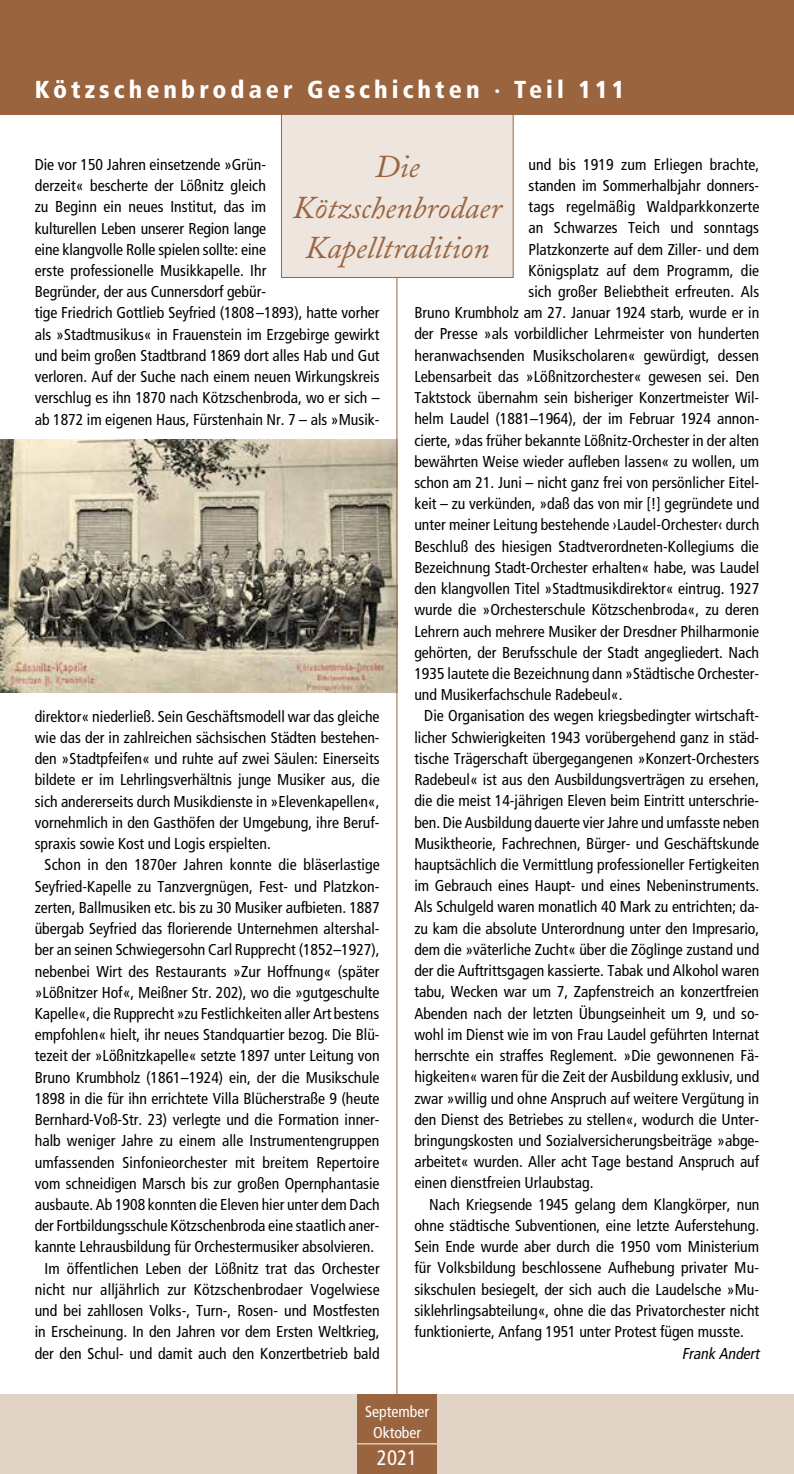
<style>
.page{position:relative;width:794px;height:1474px;background:#fff}
.page>*{position:absolute;margin:0;border:0;box-sizing:border-box;transform-origin:0 0}
.t1{font:italic 31.5px/40.2px "Adobe Caslon";color:#9a643e;text-align:center}
.t2{font:900 condensed 24.5px "Frutiger LT Std";letter-spacing:.165em;color:#fff}
.t3{font:condensed 21px "Frutiger LT Std";color:#fff}
.t4{font:condensed 15.75px/21.2px "Frutiger";color:#000}
.t5{font:condensed 15.75px/21px "Frutiger LT Std";color:#fff;text-align:center}
.t6{font:italic condensed 15.75px "Frutiger";color:#000}
</style>
<div class="page">
<div style="left:0;top:1394px;width:794px;height:79px;background:#e2d3c7"></div>
<div style="left:357px;top:1394px;width:80px;height:79px;background:#9a643e"></div>
<hr style="left:357px;top:1443px;width:80px;height:1px;background:#fff">
<img style="left:0;top:439px;width:396px;height:253px">
<hr style="left:396px;top:268px;width:1px;height:1132px;background:#9a643e">
<div style="left:281px;top:1px;width:232px;height:276px;background:#eee5de"></div>
<div style="left:0;top:0;width:794px;height:114px;background:#9a643e"></div>
<h2 class="t2" style="left:35px;top:74px;width:591px">Kötzschenbrodaer Geschichten · Teil 111</h2>
<h1 class="t1" style="left:293px;top:148px;width:210px">Die<br>Kötzschenbrodaer<br>Kapelltradition</h1>
<p class="t4" style="left:528px;top:154px;width:232px">und bis 1919 zum Erliegen brachte,</p>
<p class="t4" style="left:528px;top:175px;width:232px">standen im Sommerhalbjahr donners-</p>
<p class="t4" style="left:528px;top:196px;width:232px">tags regelmäßig Waldparkkonzerte</p>
<p class="t4" style="left:528px;top:217px;width:232px">an Schwarzes Teich und sonntags</p>
<p class="t4" style="left:528px;top:238px;width:232px">Platzkonzerte auf dem Ziller- und dem</p>
<p class="t4" style="left:528px;top:260px;width:232px">Königsplatz auf dem Programm, die</p>
<p class="t4" style="left:528px;top:281px;width:232px">sich großer Beliebtheit erfreuten. Als</p>
<p class="t4" style="left:414px;top:302px;width:346px">Bruno Krumbholz am 27. Januar 1924 starb, wurde er in</p>
<p class="t4" style="left:414px;top:323px;width:347px">der Presse »als vorbildlicher Lehrmeister von hunderten</p>
<p class="t4" style="left:414px;top:345px;width:346px">heranwachsenden Musikscholaren« gewürdigt, dessen</p>
<p class="t4" style="left:414px;top:366px;width:346px">Lebensarbeit das »Lößnitzorchester« gewesen sei. Den</p>
<p class="t4" style="left:414px;top:387px;width:346px">Taktstock übernahm sein bisheriger Konzertmeister Wil-</p>
<p class="t4" style="left:414px;top:408px;width:346px">helm Laudel (1881–1964), der im Februar 1924 annon-</p>
<p class="t4" style="left:414px;top:429px;width:346px">cierte, »das früher bekannte Lößnitz-Orchester in der alten</p>
<p class="t4" style="left:414px;top:451px;width:346px">bewährten Weise wieder aufleben lassen« zu wollen, um</p>
<p class="t4" style="left:414px;top:472px;width:346px">schon am 21. Juni – nicht ganz frei von persönlicher Eitel-</p>
<p class="t4" style="left:414px;top:493px;width:346px">keit – zu verkünden, »daß das von mir [!] gegründete und</p>
<p class="t4" style="left:414px;top:514px;width:346px">unter meiner Leitung bestehende ›Laudel-Orchester‹ durch</p>
<p class="t4" style="left:414px;top:535px;width:346px">Beschluß des hiesigen Stadtverordneten-Kollegiums die</p>
<p class="t4" style="left:414px;top:557px;width:346px">Bezeichnung Stadt-Orchester erhalten« habe, was Laudel</p>
<p class="t4" style="left:414px;top:578px;width:346px">den klangvollen Titel »Stadtmusikdirektor« eintrug. 1927</p>
<p class="t4" style="left:414px;top:599px;width:346px">wurde die »Orchesterschule Kötzschenbroda«, zu deren</p>
<p class="t4" style="left:414px;top:620px;width:346px">Lehrern auch mehrere Musiker der Dresdner Philharmonie</p>
<p class="t4" style="left:414px;top:642px;width:346px">gehörten, der Berufsschule der Stadt angegliedert. Nach</p>
<p class="t4" style="left:414px;top:663px;width:346px">1935 lautete die Bezeichnung dann »Städtische Orchester-</p>
<p class="t4" style="left:414px;top:684px;width:210px">und Musikerfachschule Radebeul«.</p>
<p class="t4" style="left:424px;top:705px;width:336px">Die Organisation des wegen kriegsbedingter wirtschaft-</p>
<p class="t4" style="left:414px;top:726px;width:346px">licher Schwierigkeiten 1943 vorübergehend ganz in städ-</p>
<p class="t4" style="left:414px;top:748px;width:346px">tische Trägerschaft übergegangenen »Konzert-Orchesters</p>
<p class="t4" style="left:414px;top:769px;width:346px">Radebeul« ist aus den Ausbildungsverträgen zu ersehen,</p>
<p class="t4" style="left:414px;top:790px;width:346px">die die meist 14-jährigen Eleven beim Eintritt unterschrie-</p>
<p class="t4" style="left:414px;top:811px;width:346px">ben. Die Ausbildung dauerte vier Jahre und umfasste neben</p>
<p class="t4" style="left:414px;top:832px;width:346px">Musiktheorie, Fachrechnen, Bürger- und Geschäftskunde</p>
<p class="t4" style="left:414px;top:854px;width:346px">hauptsächlich die Vermittlung professioneller Fertigkeiten</p>
<p class="t4" style="left:414px;top:875px;width:346px">im Gebrauch eines Haupt- und eines Nebeninstruments.</p>
<p class="t4" style="left:414px;top:896px;width:346px">Als Schulgeld waren monatlich 40 Mark zu entrichten; da-</p>
<p class="t4" style="left:414px;top:917px;width:346px">zu kam die absolute Unterordnung unter den Impresario,</p>
<p class="t4" style="left:414px;top:939px;width:346px">dem die »väterliche Zucht« über die Zöglinge zustand und</p>
<p class="t4" style="left:414px;top:960px;width:346px">der die Auftrittsgagen kassierte. Tabak und Alkohol waren</p>
<p class="t4" style="left:414px;top:981px;width:346px">tabu, Wecken war um 7, Zapfenstreich an konzertfreien</p>
<p class="t4" style="left:414px;top:1002px;width:346px">Abenden nach der letzten Übungseinheit um 9, und so-</p>
<p class="t4" style="left:414px;top:1023px;width:346px">wohl im Dienst wie im von Frau Laudel geführten Internat</p>
<p class="t4" style="left:414px;top:1045px;width:346px">herrschte ein straffes Reglement. »Die gewonnenen Fä-</p>
<p class="t4" style="left:414px;top:1066px;width:346px">higkeiten« waren für die Zeit der Ausbildung exklusiv, und</p>
<p class="t4" style="left:414px;top:1087px;width:346px">zwar »willig und ohne Anspruch auf weitere Vergütung in</p>
<p class="t4" style="left:414px;top:1108px;width:346px">den Dienst des Betriebes zu stellen«, wodurch die Unter-</p>
<p class="t4" style="left:414px;top:1129px;width:346px">bringungskosten und Sozialversicherungsbeiträge »abge-</p>
<p class="t4" style="left:414px;top:1151px;width:346px">arbeitet« wurden. Aller acht Tage bestand Anspruch auf</p>
<p class="t4" style="left:414px;top:1172px;width:181px">einen dienstfreien Urlaubstag.</p>
<p class="t4" style="left:429px;top:1193px;width:332px">Nach Kriegsende 1945 gelang dem Klangkörper, nun</p>
<p class="t4" style="left:414px;top:1214px;width:346px">ohne städtische Subventionen, eine letzte Auferstehung.</p>
<p class="t4" style="left:414px;top:1236px;width:346px">Sein Ende wurde aber durch die 1950 vom Ministerium</p>
<p class="t4" style="left:414px;top:1257px;width:346px">für Volksbildung beschlossene Aufhebung privater Mu-</p>
<p class="t4" style="left:414px;top:1278px;width:346px">sikschulen besiegelt, der sich auch die Laudelsche »Mu-</p>
<p class="t4" style="left:414px;top:1299px;width:346px">siklehrlingsabteilung«, ohne die das Privatorchester nicht</p>
<p class="t4" style="left:414px;top:1320px;width:331px">funktionierte, Anfang 1951 unter Protest fügen musste.</p>
<p class="t6" style="left:682px;top:1344px;width:82px">Frank Andert</p>
<p class="t4" style="left:35px;top:154px;width:346px">Die vor 150 Jahren einsetzende »Grün-<br>derzeit« bescherte der Lößnitz gleich<br>zu Beginn ein neues Institut, das im<br>kulturellen Leben unserer Region lange<br>eine klangvolle Rolle spielen sollte: eine<br>erste professionelle Musikkapelle. Ihr<br>Begründer, der aus Cunnersdorf gebür-<br>tige Friedrich Gottlieb Seyfried (1808–1893), hatte vorher als »Stadtmusikus« in Frauenstein im Erzgebirge gewirkt und beim großen Stadtbrand 1869 dort alles Hab und Gut verloren. Auf der Suche nach einem neuen Wirkungskreis verschlug es ihn 1870 nach Kötzschenbroda, wo er sich – ab 1872 im eigenen Haus, Fürstenhain Nr. 7 – als »Musik-</p>
<p class="t4" style="left:35px;top:706px;width:346px;text-align:justify">direktor« niederließ. Sein Geschäftsmodell war das gleiche wie das der in zahlreichen sächsischen Städten bestehen&shy;den »Stadtpfeifen« und ruhte auf zwei Säulen: Einerseits bildete er im Lehrlingsverhältnis junge Musiker aus, die sich andererseits durch Musikdienste in »Elevenkapellen«, vornehmlich in den Gasthöfen der Umgebung, ihre Beruf&shy;spraxis sowie Kost und Logis erspielten.</p>
<p class="t4" style="left:45px;top:854px;width:337px">Schon in den 1870er Jahren konnte die bläserlastige</p>
<p class="t4" style="left:35px;top:875px;width:346px">Seyfried-Kapelle zu Tanzvergnügen, Fest- und Platzkon-</p>
<p class="t4" style="left:35px;top:896px;width:346px">zerten, Ballmusiken etc. bis zu 30 Musiker aufbieten. 1887</p>
<p class="t4" style="left:35px;top:918px;width:346px">übergab Seyfried das florierende Unternehmen altershal-</p>
<p class="t4" style="left:35px;top:939px;width:346px">ber an seinen Schwiegersohn Carl Rupprecht (1852–1927),</p>
<p class="t4" style="left:35px;top:960px;width:346px">nebenbei Wirt des Restaurants »Zur Hoffnung« (später</p>
<p class="t4" style="left:35px;top:981px;width:346px">»Lößnitzer Hof«, Meißner Str. 202), wo die »gutgeschulte</p>
<p class="t4" style="left:35px;top:1003px;width:346px">Kapelle«, die Rupprecht »zu Festlichkeiten aller Art bestens</p>
<p class="t4" style="left:35px;top:1024px;width:346px">empfohlen« hielt, ihr neues Standquartier bezog. Die Blü-</p>
<p class="t4" style="left:35px;top:1045px;width:346px">tezeit der »Lößnitzkapelle« setzte 1897 unter Leitung von</p>
<p class="t4" style="left:35px;top:1066px;width:346px">Bruno Krumbholz (1861–1924) ein, der die Musikschule</p>
<p class="t4" style="left:35px;top:1087px;width:346px">1898 in die für ihn errichtete Villa Blücherstraße 9 (heute</p>
<p class="t4" style="left:35px;top:1109px;width:346px">Bernhard-Voß-Str. 23) verlegte und die Formation inner-</p>
<p class="t4" style="left:35px;top:1130px;width:346px">halb weniger Jahre zu einem alle Instrumentengruppen</p>
<p class="t4" style="left:35px;top:1151px;width:346px">umfassenden Sinfonieorchester mit breitem Repertoire</p>
<p class="t4" style="left:35px;top:1172px;width:346px">vom schneidigen Marsch bis zur großen Opernphantasie</p>
<p class="t4" style="left:35px;top:1193px;width:346px">ausbaute. Ab 1908 konnten die Eleven hier unter dem Dach</p>
<p class="t4" style="left:35px;top:1215px;width:346px">der Fortbildungsschule Kötzschenbroda eine staatlich aner-</p>
<p class="t4" style="left:35px;top:1236px;width:341px">kannte Lehrausbildung für Orchestermusiker absolvieren.</p>
<p class="t4" style="left:45px;top:1257px;width:336px">Im öffentlichen Leben der Lößnitz trat das Orchester</p>
<p class="t4" style="left:35px;top:1278px;width:347px">nicht nur alljährlich zur Kötzschenbrodaer Vogelwiese</p>
<p class="t4" style="left:35px;top:1300px;width:346px">und bei zahllosen Volks-, Turn-, Rosen- und Mostfesten</p>
<p class="t4" style="left:35px;top:1321px;width:346px">in Erscheinung. In den Jahren vor dem Ersten Weltkrieg,</p>
<p class="t4" style="left:35px;top:1342px;width:346px">der den Schul- und damit auch den Konzertbetrieb bald</p>
<p class="t5" style="left:365px;top:1401px;width:65px">September<br>Oktober</p>
<h3 class="t3" style="left:377px;top:1445px;width:42px">2021</h3>
</div>
